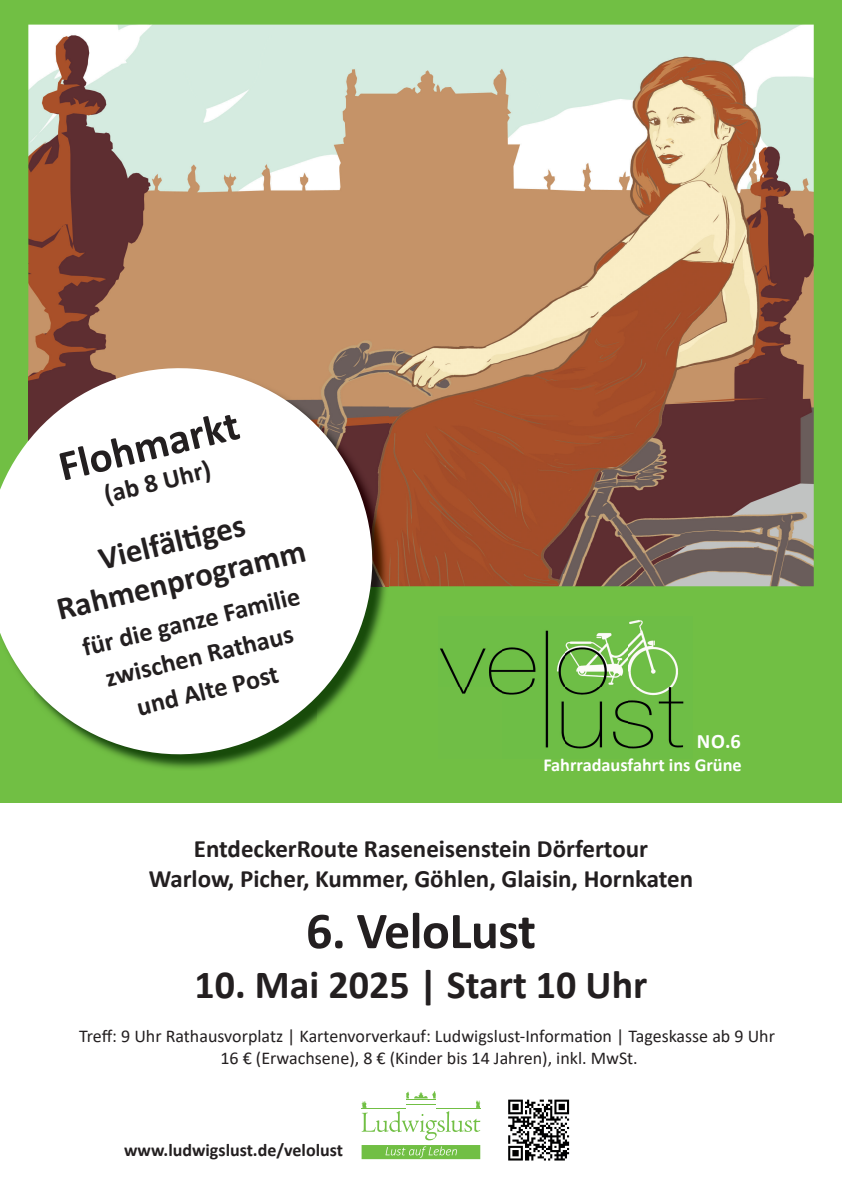
<style>
.page{position:relative;width:842px;height:1191px;background:#fff}
.page>*{position:absolute;margin:0;border:0;box-sizing:border-box;transform-origin:0 0}
.t1{font:700 52px "Calibri";letter-spacing:-.01em;color:#231f20}
.t2{font:700 43.2px "Calibri";color:#231f20}
.t3{font:700 40px "Calibri";color:#231f20}
.t4{font:700 32.7px/39.2px "Calibri";color:#231f20;text-align:center}
.t5{font:700 26.2px/35.3px "Calibri";color:#231f20;text-align:center}
.t6{font:700 25px/30px "Calibri";color:#231f20;text-align:center}
.t7{font:700 20.5px "Calibri";color:#fff}
.t8{font:700 18.3px "Calibri";color:#fff}
.t9{font:18px/22px "Calibri";color:#231f20;text-align:center}
.t10{font:700 18px "Calibri";color:#231f20}
</style>
<div class="page">
<div style="left:0;top:0;width:842px;height:802px;background:#71bf44"></div>
<img style="left:440px;top:620px;width:244px;height:129px">
<img style="left:28px;top:25px;width:786px;height:561px">
<svg style="left:508px;top:1100px;width:62px;height:61px"></svg>
<svg style="left:508px;top:1099px;width:61px;height:61px"></svg>
<svg style="left:362px;top:1091px;width:118px;height:68px"></svg>
<svg style="left:0;top:349px;width:392px;height:420px;background:#d6dbc6"></svg>
<h2 class="t2" style="left:52px;top:436px;width:186px;rotate:-13deg">Flohmarkt</h2>
<h3 class="t5" style="left:101px;top:476px;width:110px;rotate:-13deg">(ab 8 Uhr)</h3>
<h3 class="t4" style="left:43px;top:553px;width:256px;rotate:-14deg">Vielfälti ges<br>Rahmenprogramm</h3>
<h3 class="t5" style="left:78px;top:629px;width:224px;rotate:-13deg">für die ganze Familie zwischen Rathaus und Alte Post</h3>
<p class="t7" style="left:697px;top:726px;width:46px">NO.6</p>
<p class="t8" style="left:543px;top:752px;width:200px">Fahrradausfahrt ins Grüne</p>
<h3 class="t6" style="left:149px;top:833px;width:546px">EntdeckerRoute Raseneisenstein Dörfertour<br>Warlow, Picher, Kummer, Göhlen, Glaisin, Hornkaten</h3>
<h1 class="t1" style="left:306px;top:894px;width:231px">6. VeloLust</h1>
<h3 class="t3" style="left:195px;top:956px;width:454px">10. Mai 2025 | Start 10 Uhr</h3>
<p class="t9" style="left:79px;top:1024px;width:697px">Treff: 9 Uhr Rathausvorplatz | Kartenvorverkauf: Ludwigslust-Information | Tageskasse ab 9 Uhr<br>16 € (Erwachsene), 8 € (Kinder bis 14 Jahren), inkl. MwSt.</p>
<p class="t10" style="left:124px;top:1137px;width:220px">www.ludwigslust.de/velolust</p>
</div>
